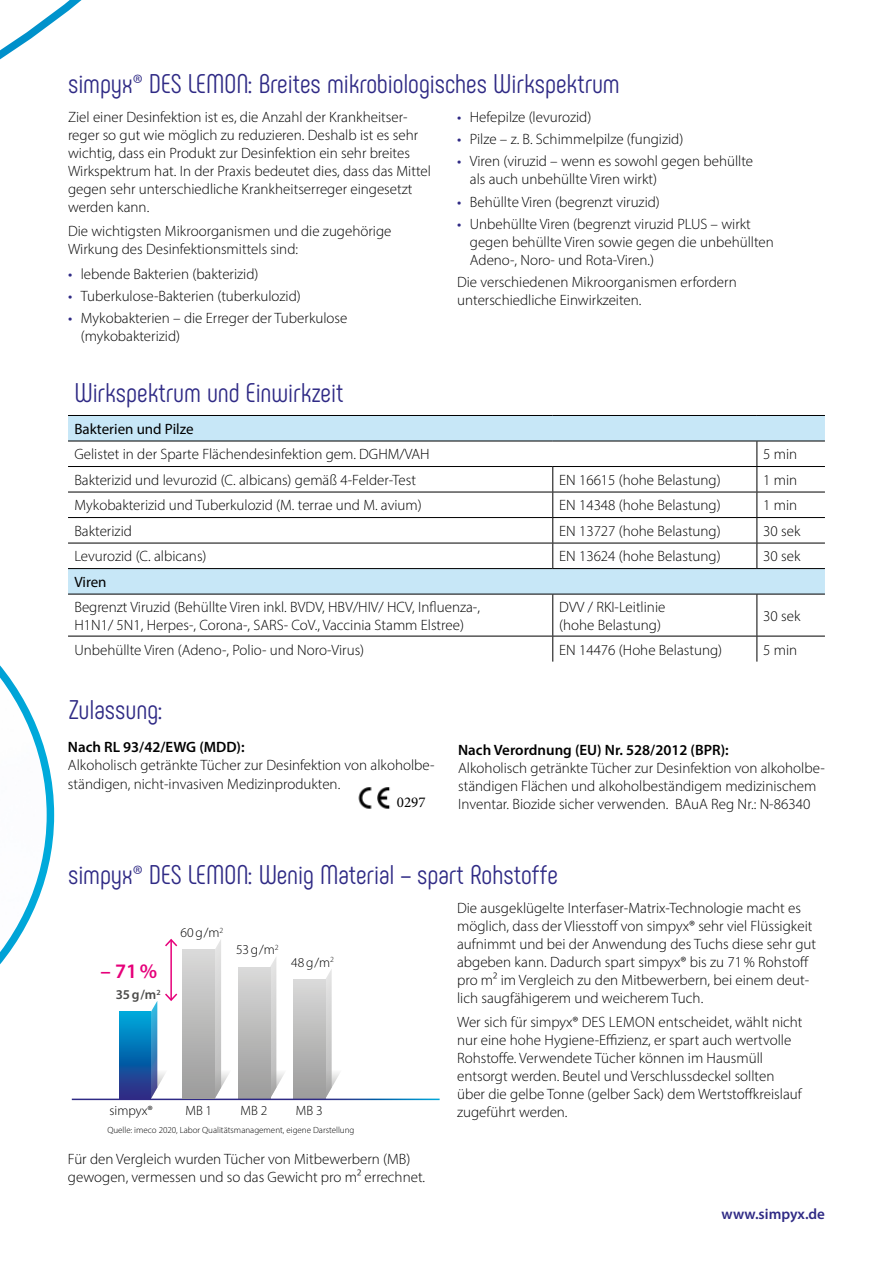
<style>
.page{position:relative;width:893px;height:1263px;background:#fff}
.page>*{position:absolute;margin:0;border:0;box-sizing:border-box;transform-origin:0 0}
.t1{font:27px "Phenomena";color:#2f2a85}
.t2{font:600 20.7px "Myriad Pro";color:#e6007a}
.t3{font:300 15px/18px "Myriad Pro";color:#000}
.t4{font:600 15px "Myriad Pro";color:#000}
.t5{font:15px "Myriad Pro";color:#000}
.t6{font:600 15px "Myriad Pro";color:#2f2a85}
.t7{font:15px "Minion Pro";color:#000}
.t8{font:300 13.5px "Myriad Pro";color:#000}
.t9{font:600 13.5px "Myriad Pro";color:#4a4a49}
.t10{font:300 9px "Myriad Pro";color:#000}
.s1{font-family:"Myriad Pro";font-weight:300;font-stretch:condensed}
.s2{font-weight:400;color:#2f2a85}
</style>
<div class="page">
<svg style="left:0;top:0;width:82px;height:60px"></svg>
<svg style="left:0;top:665px;width:54px;height:300px"></svg>
<svg style="left:68px;top:416px;width:757px;height:178px"></svg>
<hr style="left:68px;top:415px;width:485px;height:1px;background:#000">
<hr style="left:553px;top:415px;width:204px;height:1px;background:#000">
<hr style="left:757px;top:415px;width:68px;height:1px;background:#000">
<hr style="left:68px;top:441px;width:485px;height:1px;background:#000">
<hr style="left:553px;top:441px;width:204px;height:1px;background:#000">
<hr style="left:757px;top:441px;width:68px;height:1px;background:#000">
<hr style="left:68px;top:466px;width:485px;height:1px;background:#000">
<hr style="left:553px;top:466px;width:204px;height:1px;background:#000">
<hr style="left:757px;top:466px;width:68px;height:1px;background:#000">
<hr style="left:68px;top:492px;width:485px;height:1px;background:#000">
<hr style="left:553px;top:492px;width:204px;height:1px;background:#000">
<hr style="left:757px;top:492px;width:68px;height:1px;background:#000">
<hr style="left:68px;top:517px;width:485px;height:1px;background:#000">
<hr style="left:553px;top:517px;width:204px;height:1px;background:#000">
<hr style="left:757px;top:517px;width:68px;height:1px;background:#000">
<hr style="left:68px;top:543px;width:485px;height:1px;background:#000">
<hr style="left:553px;top:543px;width:204px;height:1px;background:#000">
<hr style="left:757px;top:543px;width:68px;height:1px;background:#000">
<hr style="left:68px;top:568px;width:485px;height:1px;background:#000">
<hr style="left:553px;top:568px;width:204px;height:1px;background:#000">
<hr style="left:757px;top:568px;width:68px;height:1px;background:#000">
<hr style="left:68px;top:594px;width:485px;height:1px;background:#000">
<hr style="left:553px;top:594px;width:204px;height:1px;background:#000">
<hr style="left:757px;top:594px;width:68px;height:1px;background:#000">
<hr style="left:68px;top:636px;width:485px;height:1px;background:#000">
<hr style="left:553px;top:636px;width:204px;height:1px;background:#000">
<hr style="left:757px;top:636px;width:68px;height:1px;background:#000">
<svg style="left:552px;top:467px;width:1px;height:101px"></svg>
<svg style="left:756px;top:441px;width:1px;height:127px"></svg>
<hr style="left:552px;top:594px;width:1px;height:42px;background:#000">
<hr style="left:756px;top:594px;width:1px;height:42px;background:#000">
<svg style="left:552px;top:636px;width:1px;height:26px"></svg>
<svg style="left:756px;top:636px;width:1px;height:26px"></svg>
<svg style="left:119px;top:938px;width:110px;height:160px"></svg>
<svg style="left:238px;top:957px;width:47px;height:141px"></svg>
<svg style="left:293px;top:969px;width:47px;height:129px"></svg>
<img style="left:358px;top:787px;width:32px;height:22px">
<h1 class="t1" style="left:68px;top:68px;width:553px">simpyx<span class="s1">®</span> DES LEMON: Breites mikrobiologisches Wirkspektrum</h1>
<p class="t3" style="left:68px;top:108px;width:364px">Ziel einer Desinfektion ist es, die Anzahl der Krankheitser&shy;reger so gut wie möglich zu reduzieren. Deshalb ist es sehr wichtig, dass ein Produkt zur Desinfektion ein sehr breites Wirkspektrum hat. In der Praxis bedeutet dies, dass das Mittel gegen sehr unterschiedliche Krankheitserreger eingesetzt werden kann.</p>
<p class="t3" style="left:68px;top:222px;width:325px">Die wichtigsten Mikroorganismen und die zugehörige<br>Wirkung des Desinfektionsmittels sind:</p>
<p class="t3" style="left:68px;top:264px;width:192px"><span class="s2">•</span> lebende Bakterien (bakterizid)</p>
<p class="t3" style="left:68px;top:287px;width:234px"><span class="s2">•</span> Tuberkulose-Bakterien (tuberkulozid)</p>
<p class="t3" style="left:81px;top:309px;width:268px;text-indent:-13px"><span class="s2">•</span> Mykobakterien – die Erreger der Tuberkulose (mykobakterizid)</p>
<p class="t3" style="left:457px;top:108px;width:136px"><span class="s2">•</span> Hefepilze (levurozid)</p>
<p class="t3" style="left:457px;top:130px;width:228px"><span class="s2">•</span> Pilze – z. B. Schimmelpilze (fungizid)</p>
<p class="t3" style="left:470px;top:152px;width:285px;text-indent:-13px"><span class="s2">•</span> Viren (viruzid – wenn es sowohl gegen behüllte als auch unbehüllte Viren wirkt)</p>
<p class="t3" style="left:457px;top:192px;width:204px"><span class="s2">•</span> Behüllte Viren (begrenzt viruzid)</p>
<p class="t3" style="left:470px;top:215px;width:306px;text-indent:-13px"><span class="s2">•</span> Unbehüllte Viren (begrenzt viruzid PLUS – wirkt gegen behüllte Viren sowie gegen die unbehüllten<br>Adeno-, Noro- und Rota-Viren.)</p>
<p class="t3" style="left:457px;top:273px;width:281px">Die verschiedenen Mikroorganismen erfordern unterschiedliche Einwirkzeiten.</p>
<h1 class="t1" style="left:74px;top:377px;width:271px">Wirkspektrum und Einwirkzeit</h1>
<p class="t5" style="left:74px;top:420px;width:121px">Bakterien und Pilze</p>
<p class="t3" style="left:74px;top:445px;width:357px">Gelistet in der Sparte Flächendesinfektion gem. DGHM/VAH</p>
<p class="t3" style="left:763px;top:445px;width:36px">5 min</p>
<p class="t3" style="left:74px;top:471px;width:343px">Bakterizid und levurozid (C. albicans) gemäß 4-Felder-Test</p>
<p class="t3" style="left:559px;top:471px;width:163px">EN 16615 (hohe Belastung)</p>
<p class="t3" style="left:763px;top:471px;width:36px">1 min</p>
<p class="t3" style="left:74px;top:496px;width:349px">Mykobakterizid und Tuberkulozid (M. terrae und M. avium)</p>
<p class="t3" style="left:559px;top:496px;width:163px">EN 14348 (hohe Belastung)</p>
<p class="t3" style="left:763px;top:496px;width:36px">1 min</p>
<p class="t3" style="left:74px;top:522px;width:59px">Bakterizid</p>
<p class="t3" style="left:559px;top:522px;width:163px">EN 13727 (hohe Belastung)</p>
<p class="t3" style="left:763px;top:522px;width:39px">30 sek</p>
<p class="t3" style="left:74px;top:547px;width:134px">Levurozid (C. albicans)</p>
<p class="t3" style="left:559px;top:547px;width:163px">EN 13624 (hohe Belastung)</p>
<p class="t3" style="left:763px;top:547px;width:39px">30 sek</p>
<p class="t5" style="left:74px;top:573px;width:34px">Viren</p>
<p class="t3" style="left:74px;top:598px;width:407px">Begrenzt Viruzid (Behüllte Viren inkl. BVDV, HBV/HIV/ HCV, Influenza-,<br>H1N1/ 5N1, Herpes-, Corona-, SARS- CoV., Vaccinia Stamm Elstree)</p>
<p class="t3" style="left:559px;top:598px;width:108px">DVV / RKI-Leitlinie (hohe Belastung)</p>
<p class="t3" style="left:763px;top:607px;width:39px">30 sek</p>
<p class="t3" style="left:74px;top:640px;width:291px">Unbehüllte Viren (Adeno-, Polio- und Noro-Virus)</p>
<p class="t3" style="left:559px;top:640px;width:164px">EN 14476 (Hohe Belastung)</p>
<p class="t3" style="left:763px;top:640px;width:36px">5 min</p>
<h1 class="t1" style="left:69px;top:694px;width:95px">Zulassung:</h1>
<p class="t4" style="left:68px;top:737px;width:178px">Nach RL 93/42/EWG (MDD):</p>
<p class="t3" style="left:68px;top:754px;width:368px;line-height:19.8px">Alkoholisch getränkte Tücher zur Desinfektion von alkoholbe&shy;ständigen, nicht-invasiven Medizinprodukten.</p>
<p class="t4" style="left:458px;top:740px;width:272px">Nach Verordnung (EU) Nr. 528/2012 (BPR):</p>
<p class="t3" style="left:458px;top:759px;width:368px">Alkoholisch getränkte Tücher zur Desinfektion von alkoholbe&shy;ständigen Flächen und alkoholbeständigem medizinischem</p>
<p class="t7" style="left:397px;top:792px;width:30px">0297</p>
<p class="t3" style="left:458px;top:795px;width:354px">Inventar. Biozide sicher verwenden. BAuA Reg Nr.: N-86340</p>
<h1 class="t1" style="left:68px;top:859px;width:491px">simpyx<span class="s1">®</span> DES LEMON: Wenig Material – spart Rohstoffe</h1>
<h2 class="t2" style="left:101px;top:957px;width:58px">– 71%</h2>
<p class="t9" style="left:116px;top:986px;width:46px">35g/m<sup>2</sup></p>
<p class="t8" style="left:181px;top:924px;width:44px">60g/m<sup>2</sup></p>
<p class="t8" style="left:236px;top:942px;width:44px">53g/m<sup>2</sup></p>
<p class="t8" style="left:291px;top:954px;width:44px">48g/m<sup>2</sup></p>
<p class="t8" style="left:109px;top:1102px;width:45px">simpyx®</p>
<p class="t8" style="left:186px;top:1102px;width:28px">MB 1</p>
<p class="t8" style="left:241px;top:1102px;width:28px">MB 2</p>
<p class="t8" style="left:296px;top:1102px;width:28px">MB 3</p>
<p class="t10" style="left:107px;top:1124px;width:249px">Quelle: imeco 2020, Labor Qualitätsmanagement, eigene Darstellung</p>
<p class="t3" style="left:68px;top:1150px;width:359px">Für den Vergleich wurden Tücher von Mitbewerbern (MB) gewogen, vermessen und so das Gewicht pro m² errechnet.</p>
<p class="t3" style="left:457px;top:899px;width:360px">Die ausgeklügelte Interfaser-Matrix-Technologie macht es möglich, dass der Vliesstoff von simpyx® sehr viel Flüssigkeit aufnimmt und bei der Anwendung des Tuchs diese sehr gut abgeben kann. Dadurch spart simpyx® bis zu 71% Rohstoff pro m² im Vergleich zu den Mitbewerbern, bei einem deut&shy;lich saugfähigerem und weicherem Tuch.</p>
<p class="t3" style="left:457px;top:1013px;width:347px">Wer sich für simpyx® DES LEMON entscheidet, wählt nicht nur eine hohe Hygiene-Effizienz, er spart auch wertvolle Rohstoffe. Verwendete Tücher können im Hausmüll entsorgt werden. Beutel und Verschlussdeckel sollten über die gelbe Tonne (gelber Sack) dem Wertstoffkreislauf zugeführt werden.</p>
<p class="t6" style="left:721px;top:1205px;width:105px">www.simpyx.de</p>
</div>
